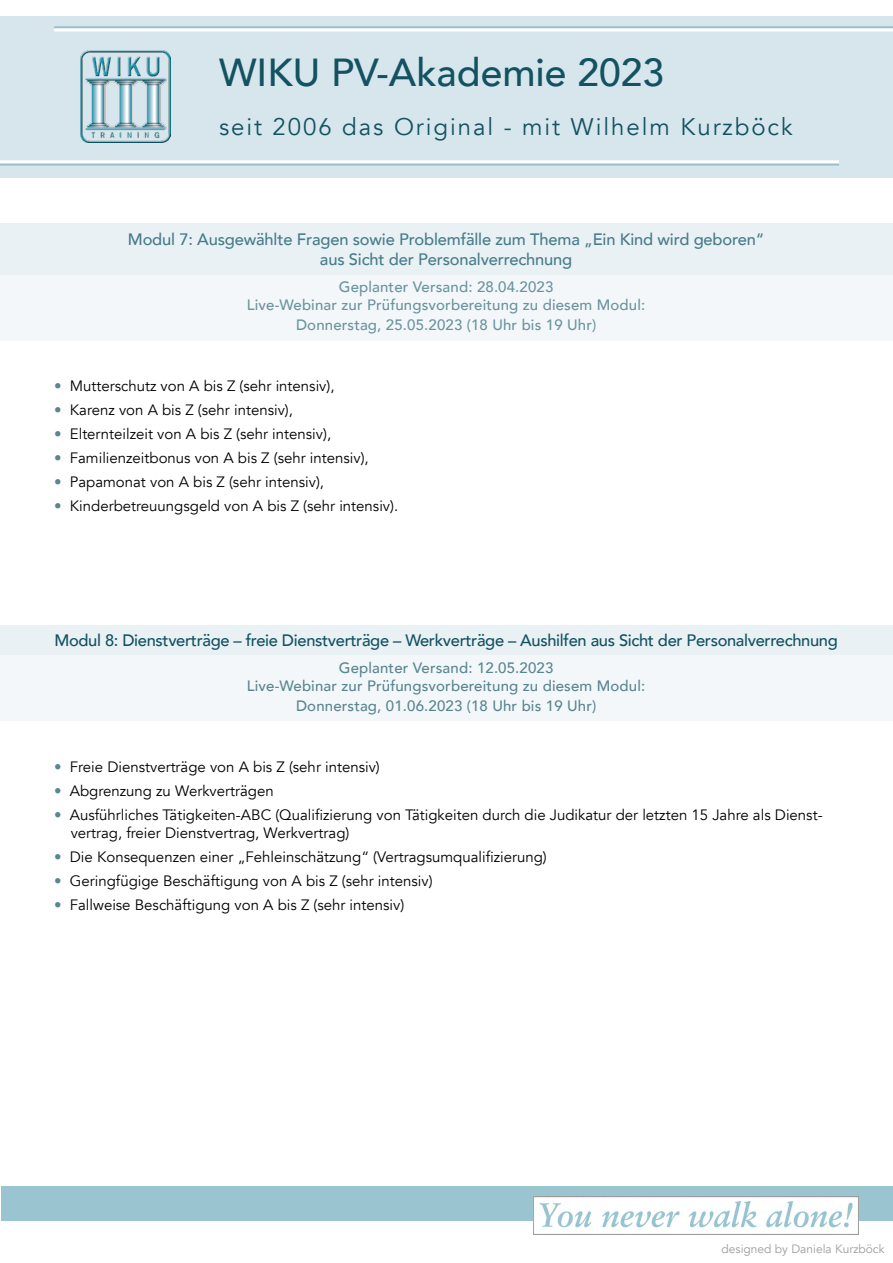
<style>
.page{position:relative;width:893px;height:1263px;background:#fff}
.page>*{position:absolute;margin:0;border:0;box-sizing:border-box;transform-origin:0 0}
.t1{font:500 39px "Avenir";color:#135260}
.t2{font:24px "Avenir";letter-spacing:.08em;color:#135260}
.t3{font:500 16.5px/19.8px "Avenir";letter-spacing:-.02em;color:#135260;text-align:center}
.t4{font:15px/18px "Avenir";color:#000}
.t5{font:500 15px/18px "Avenir";letter-spacing:.01em;color:#5a8690;text-align:center}
.t6{font:12px "Avenir";color:#9d9d9c}
.s1{color:#5a8690}
</style>
<div class="page">
<div style="left:0;top:16px;width:893px;height:162px;background:#d7e6ed"></div>
<img style="left:81px;top:51px;width:89px;height:92px">
<hr style="left:54px;top:26px;width:839px;height:2px;background:#106675">
<hr style="left:0;top:163px;width:839px;height:3px;background:#106675">
<hr style="left:0;top:160px;width:839px;height:3px;background:#fff">
<hr style="left:54px;top:28px;width:839px;height:3px;background:#fff">
<div style="left:1px;top:1186px;width:892px;height:34px;background:#9ac4d0"></div>
<img style="left:533px;top:1196px;width:326px;height:39px">
<div style="left:0;top:625px;width:893px;height:96px;background:#f3f7f9"></div>
<div style="left:0;top:625px;width:893px;height:30px;background:#e9f1f4"></div>
<div style="left:0;top:223px;width:893px;height:118px;background:#f3f7f9"></div>
<div style="left:0;top:223px;width:893px;height:51px;background:#e9f1f4"></div>
<h1 class="t1" style="left:219px;top:39px;width:447px">WIKU PV-Akademie 2023</h1>
<h2 class="t2" style="left:219px;top:113px;width:575px">seit 2006 das Original - mit Wilhelm Kurzböck</h2>
<p class="t3" style="left:128px;top:229px;width:638px">Modul 7: Ausgewählte Fragen sowie Problemfälle zum Thema „Ein Kind wird geboren“ aus Sicht der Personalverrechnung</p>
<p class="t5" style="left:247px;top:277px;width:400px">Geplanter Versand: 28.04.2023<br>Live-Webinar zur Prüfungsvorbereitung zu diesem Modul:</p>
<p class="t5" style="left:296px;top:315px;width:302px">Donnerstag, 25.05.2023 (18 Uhr bis 19 Uhr)</p>
<p class="t4" style="left:54px;top:377px;width:282px"><span class="s1">•</span> Mutterschutz von A bis Z (sehr intensiv),</p>
<p class="t4" style="left:54px;top:401px;width:240px"><span class="s1">•</span> Karenz von A bis Z (sehr intensiv),</p>
<p class="t4" style="left:54px;top:425px;width:279px"><span class="s1">•</span> Elternteilzeit von A bis Z (sehr intensiv),</p>
<p class="t4" style="left:54px;top:449px;width:316px"><span class="s1">•</span> Familienzeitbonus von A bis Z (sehr intensiv),</p>
<p class="t4" style="left:54px;top:473px;width:272px"><span class="s1">•</span> Papamonat von A bis Z (sehr intensiv),</p>
<p class="t4" style="left:54px;top:497px;width:346px"><span class="s1">•</span> Kinderbetreuungsgeld von A bis Z (sehr intensiv).</p>
<p class="t3" style="left:54px;top:629px;width:785px">Modul 8: Dienstverträge – freie Dienstverträge – Werkverträge – Aushilfen aus Sicht der Personalverrechnung</p>
<p class="t5" style="left:247px;top:658px;width:400px">Geplanter Versand: 12.05.2023<br>Live-Webinar zur Prüfungsvorbereitung zu diesem Modul:</p>
<p class="t5" style="left:296px;top:696px;width:302px">Donnerstag, 01.06.2023 (18 Uhr bis 19 Uhr)</p>
<p class="t4" style="left:54px;top:758px;width:327px"><span class="s1">•</span> Freie Dienstverträge von A bis Z (sehr intensiv)</p>
<p class="t4" style="left:54px;top:782px;width:221px"><span class="s1">•</span> Abgrenzung zu Werkverträgen</p>
<p class="t4" style="left:71px;top:806px;width:753px;text-indent:-17px"><span class="s1">•</span> Ausführliches Tätigkeiten-ABC (Qualifizierung von Tätigkeiten durch die Judikatur der letzten 15 Jahre als Dienst&shy;vertrag, freier Dienstvertrag, Werkvertrag)</p>
<p class="t4" style="left:54px;top:848px;width:494px"><span class="s1">•</span> Die Konsequenzen einer „Fehleinschätzung“ (Vertragsumqualifizierung)</p>
<p class="t4" style="left:54px;top:872px;width:380px"><span class="s1">•</span> Geringfügige Beschäftigung von A bis Z (sehr intensiv)</p>
<p class="t4" style="left:54px;top:896px;width:352px"><span class="s1">•</span> Fallweise Beschäftigung von A bis Z (sehr intensiv)</p>
<p class="t6" style="left:722px;top:1242px;width:164px">designed by Daniela Kurzböck</p>
</div>
